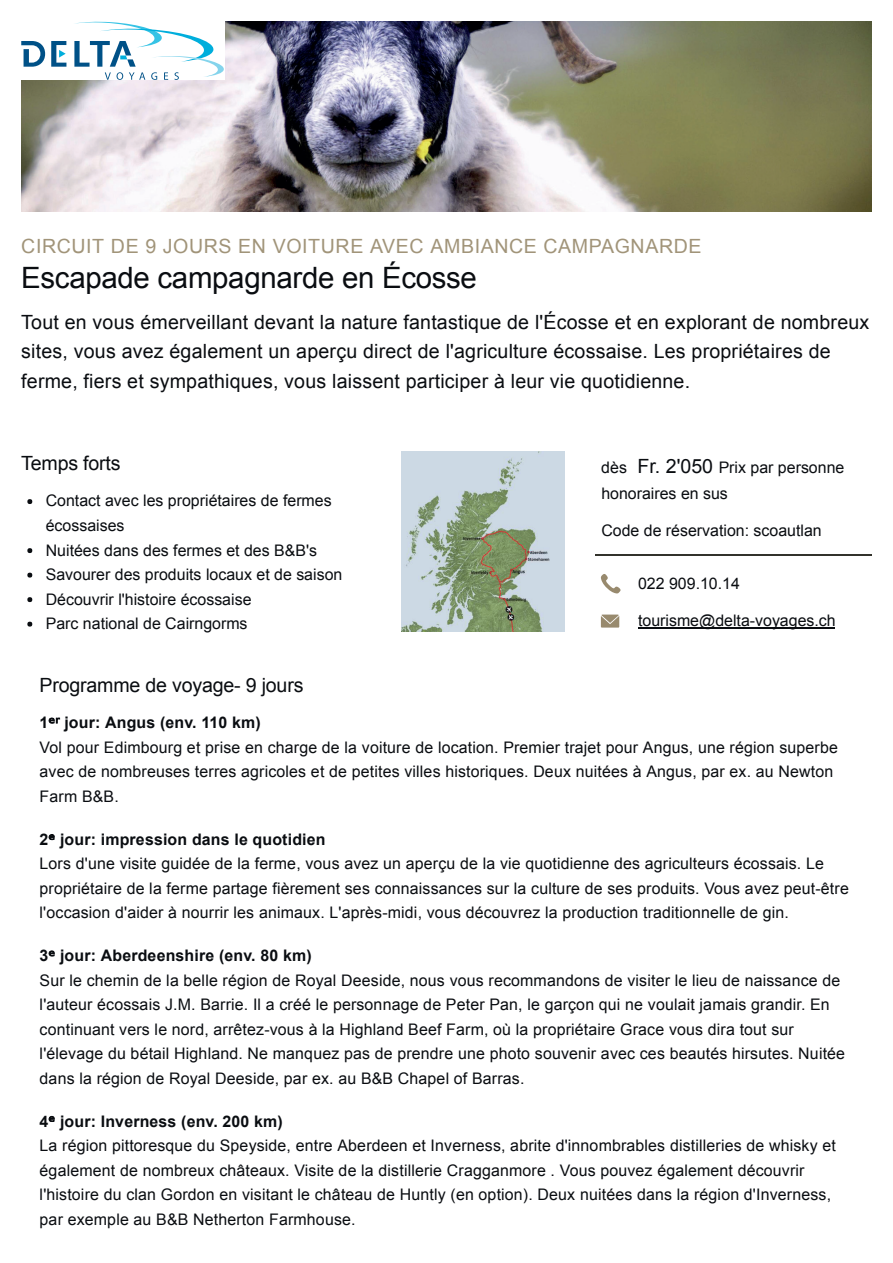
<style>
.page{position:relative;width:893px;height:1263px;background:#fff}
.page>*{position:absolute;margin:0;border:0;box-sizing:border-box;transform-origin:0 0}
.t1{font:29.4px "Arial";letter-spacing:-.01em;color:#0a0d11}
.t2{font:19.65px/29.4px "Arial";letter-spacing:.01em;color:#0a0d11}
.t3{font:19.65px "Arial";letter-spacing:.03em;color:#a19479}
.t4{font:19.65px "Arial";letter-spacing:-.01em;color:#0a0d11}
.t5{font:15.9px/24.5px "Arial";letter-spacing:.01em;color:#0a0d11}
.s1{font-size:19.65px}
.s2{font-weight:700}
.s3{font-family:"DejaVu Sans"}
</style>
<div class="page">
<img style="left:21px;top:21px;width:851px;height:191px">
<svg style="left:27px;top:499px;width:5px;height:5px"></svg>
<svg style="left:27px;top:548px;width:5px;height:5px"></svg>
<svg style="left:27px;top:573px;width:5px;height:5px"></svg>
<svg style="left:27px;top:597px;width:5px;height:5px"></svg>
<svg style="left:27px;top:622px;width:5px;height:5px"></svg>
<img style="left:401px;top:451px;width:163px;height:180px">
<hr style="left:595px;top:554px;width:277px;height:1px;background:#33332c">
<svg style="left:601px;top:574px;width:19px;height:19px"></svg>
<hr style="left:639px;top:628px;width:196px;height:1px;background:#0a0d11">
<svg style="left:601px;top:614px;width:18px;height:14px"></svg>
<div style="left:21px;top:21px;width:204px;height:59px;background:#fff"></div>
<svg style="left:21px;top:41px;width:24px;height:26px"></svg>
<svg style="left:51px;top:41px;width:15px;height:26px"></svg>
<svg style="left:74px;top:21px;width:150px;height:59px"></svg>
<p class="t3" style="left:21px;top:232px;width:682px">CIRCUIT DE 9 JOURS EN VOITURE AVEC AMBIANCE CAMPAGNARDE</p>
<h1 class="t1" style="left:21px;top:258px;width:457px">Escapade campagnarde en Écosse</h1>
<p class="t2" style="left:21px;top:307px;width:850px">Tout en vous émerveillant devant la nature fantastique de l'Écosse et en explorant de nombreux sites, vous avez également un aperçu direct de l'agriculture écossaise. Les propriétaires de ferme, fiers et sympathiques, vous laissent participer à leur vie quotidienne.</p>
<p class="t4" style="left:21px;top:449px;width:101px">Temps forts</p>
<p class="t5" style="left:46px;top:489px;width:298px">Contact avec les propriétaires de fermes écossaises<br>Nuitées dans des fermes et des B&amp;B's<br>Savourer des produits locaux et de saison<br>Découvrir l'histoire écossaise<br>Parc national de Cairngorms</p>
<p class="t5" style="left:601px;top:455px;width:245px;line-height:25.8px">dès <span class="s1">Fr. 2'050</span> Prix par personne honoraires en sus</p>
<p class="t5" style="left:601px;top:518px;width:222px">Code de réservation: scoautlan</p>
<p class="t5" style="left:638px;top:571px;width:103px">022 909.10.14</p>
<p class="t5" style="left:638px;top:608px;width:199px">tourisme@delta-voyages.ch</p>
<p class="t4" style="left:40px;top:671px;width:265px">Programme de voyage- 9 jours</p>
<p class="t5" style="left:40px;top:710px;width:800px"><span class="s2">1</span><span class="s3">ᵉʳ</span> <span class="s2">jour: Angus (env. 110 km)<br></span>Vol pour Edimbourg et prise en charge de la voiture de location. Premier trajet pour Angus, une région superbe avec de nombreuses terres agricoles et de petites villes historiques. Deux nuitées à Angus, par ex. au Newton Farm B&amp;B.</p>
<p class="t5" style="left:40px;top:827px;width:811px"><span class="s2">2</span><span class="s3">ᵉ</span> <span class="s2">jour: impression dans le quotidien<br></span>Lors d'une visite guidée de la ferme, vous avez un aperçu de la vie quotidienne des agriculteurs écossais. Le propriétaire de la ferme partage fièrement ses connaissances sur la culture de ses produits. Vous avez peut-être l'occasion d'aider à nourrir les animaux. L'après-midi, vous découvrez la production traditionnelle de gin.</p>
<p class="t5" style="left:40px;top:943px;width:807px"><span class="s2">3</span><span class="s3">ᵉ</span> <span class="s2">jour: Aberdeenshire (env. 80 km)<br></span>Sur le chemin de la belle région de Royal Deeside, nous vous recommandons de visiter le lieu de naissance de l'auteur écossais J.M. Barrie. Il a créé le personnage de Peter Pan, le garçon qui ne voulait jamais grandir. En continuant vers le nord, arrêtez-vous à la Highland Beef Farm, où la propriétaire Grace vous dira tout sur l'élevage du bétail Highland. Ne manquez pas de prendre une photo souvenir avec ces beautés hirsutes. Nuitée dans la région de Royal Deeside, par ex. au B&amp;B Chapel of Barras.</p>
<p class="t5" style="left:40px;top:1109px;width:798px"><span class="s2">4</span><span class="s3">ᵉ</span> <span class="s2">jour: Inverness (env. 200 km)<br></span>La région pittoresque du Speyside, entre Aberdeen et Inverness, abrite d'innombrables distilleries de whisky et également de nombreux châteaux. Visite de la distillerie Cragganmore . Vous pouvez également découvrir l'histoire du clan Gordon en visitant le château de Huntly (en option). Deux nuitées dans la région d'Inverness, par exemple au B&amp;B Netherton Farmhouse.</p>
</div>
